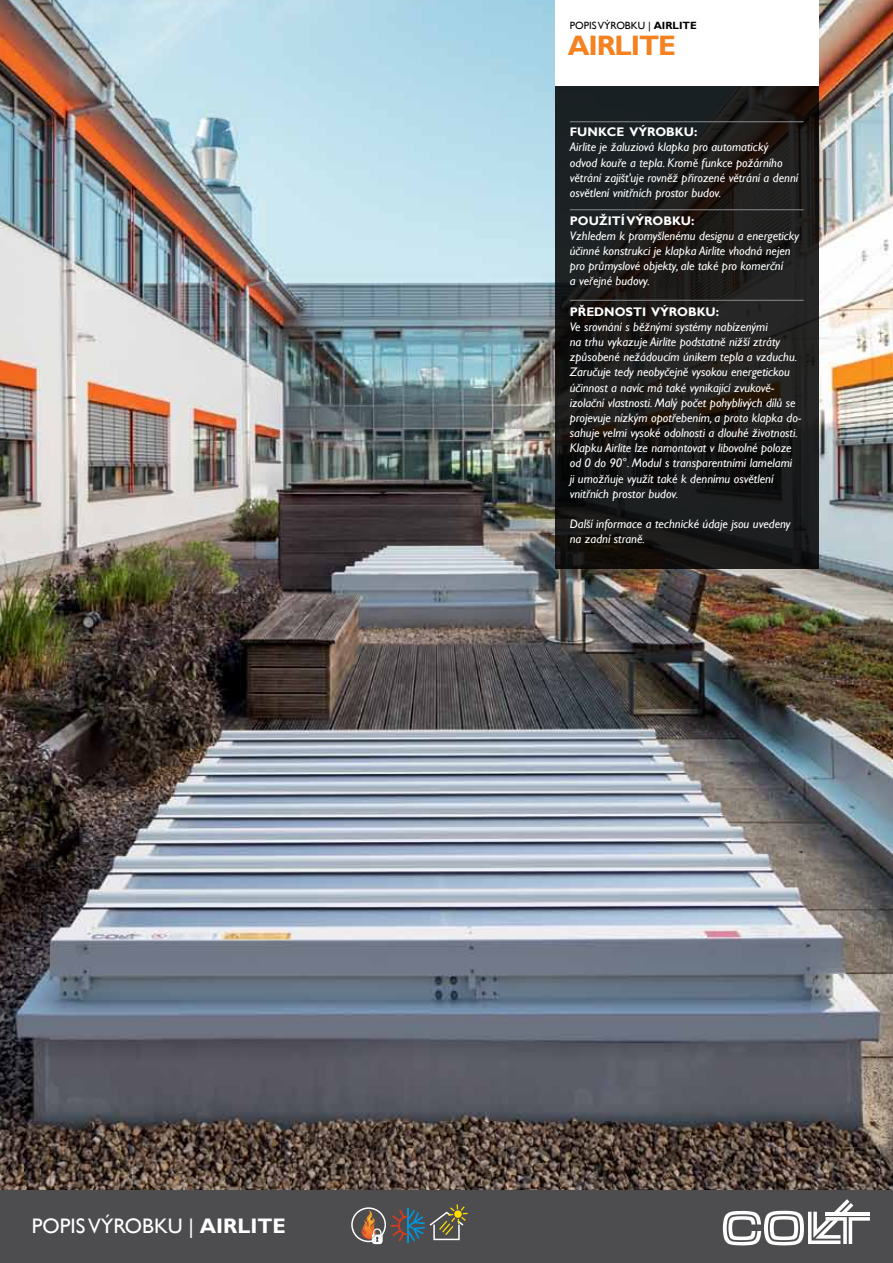
<style>
.page{position:relative;width:893px;height:1263px;background:#fff}
.page>*{position:absolute;margin:0;border:0;box-sizing:border-box;transform-origin:0 0}
.t1{font:700 28.05px "Gill Sans";color:#f58220}
.t2{font:21px "Gill Sans";color:#fff}
.t3{font:italic 12.45px/15.1px "Gill Sans";color:#fff}
.t4{font:700 12.45px "Gill Sans";color:#fff}
.t5{font:10.5px "Gill Sans";color:#000}
.s1{font-weight:700}
</style>
<div class="page">
<img style="left:0;top:0;width:893px;height:1191px">
<div style="left:0;top:1191px;width:893px;height:72px;background:#4d4d4f"></div>
<svg style="left:555px;top:85px;width:264px;height:483px;background:#1c1b1b"></svg>
<hr style="left:570px;top:121px;width:234px;height:1px;background:#808285">
<hr style="left:570px;top:209px;width:234px;height:1px;background:#808285">
<div style="left:555px;top:0;width:264px;height:85px;background:#fff"></div>
<svg style="left:723px;top:1199px;width:147px;height:46px"></svg>
<hr style="left:825px;top:1212px;width:45px;height:3px;background:#fff">
<hr style="left:570px;top:300px;width:234px;height:1px;background:#808285">
<svg style="left:351px;top:1204px;width:117px;height:40px"></svg>
<h2 class="t2" style="left:32px;top:1213px;width:231px">POPIS VÝROBKU | <span class="s1">AIRLITE</span></h2>
<p class="t5" style="left:570px;top:19px;width:116px">POPIS VÝROBKU | <span class="s1">AIRLITE</span></p>
<h1 class="t1" style="left:568px;top:29px;width:78px">AIRLITE</h1>
<p class="t4" style="left:570px;top:124px;width:129px">FUNKCE VÝROBKU:</p>
<p class="t3" style="left:570px;top:140px;width:230px">Airlite je žaluziová klapka pro automatický odvod kouře a tepla. Kromě funkce požárního větrání zajišťuje rovněž přirozené větrání a denní osvětlení vnitřních prostor budov.</p>
<p class="t4" style="left:570px;top:213px;width:126px">POUŽITÍ VÝROBKU:</p>
<p class="t3" style="left:570px;top:228px;width:231px">Vzhledem k promyšlenému designu a energeticky účinné konstrukci je klapka Airlite vhodná nejen pro průmyslové objekty, ale také pro komerční<br>a veřejné budovy.</p>
<p class="t4" style="left:570px;top:304px;width:151px">PŘEDNOSTI VÝROBKU:</p>
<p class="t3" style="left:570px;top:319px;width:233px">Ve srovnání s běžnými systémy nabízenými<br>na trhu vykazuje Airlite podstatně nižší ztráty způsobené nežádoucím únikem tepla a vzduchu.<br>Zaručuje tedy neobyčejně vysokou energetickou účinnost a navíc má také vynikající zvukově&shy;izolační vlastnosti. Malý počet pohyblivých dílů se projevuje nízkým opotřebením, a proto klapka do&shy;sahuje velmi vysoké odolnosti a dlouhé životnosti.<br>Klapku Airlite lze namontovat v libovolné poloze od 0 do 90°. Modul s transparentními lamelami<br>ji umožňuje využít také k dennímu osvětlení vnitřních prostor budov.</p>
<p class="t3" style="left:570px;top:517px;width:222px">Další informace a technické údaje jsou uvedeny na zadní straně.</p>
</div>
